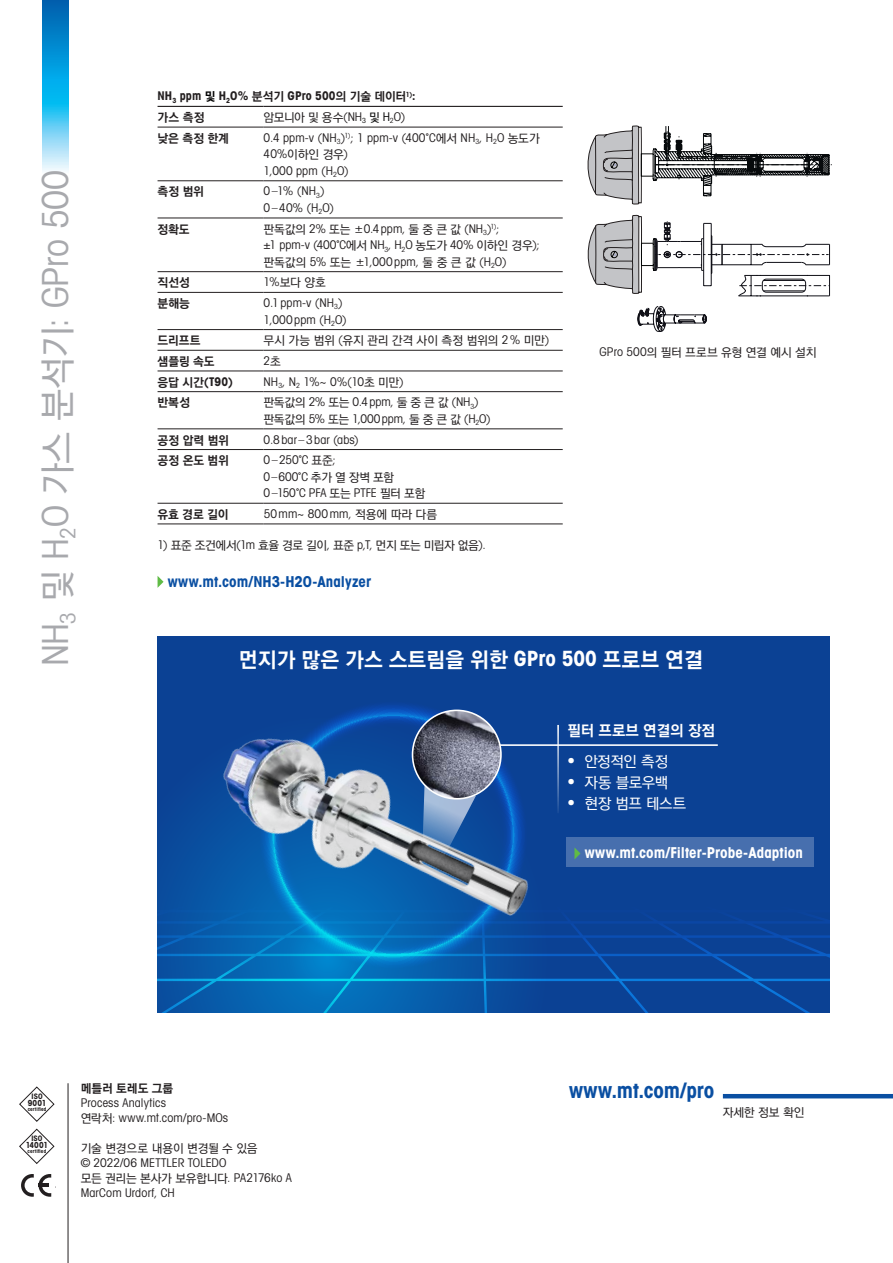
<style>
.page{position:relative;width:893px;height:1263px;background:#fff}
.page>*{position:absolute;margin:0;border:0;box-sizing:border-box;transform-origin:0 0}
.t1{font:36px "Avant Gardefor MT Bk";letter-spacing:-.015em;color:#a8a9ad}
.t2{font:21px "YDGO55";color:#fff}
.t3{font:21px "Avant Gardefor MT Bd";color:#0a4fa2}
.t4{font:15px "Avant Gardefor MT Bd";letter-spacing:.005em;color:#fff}
.t5{font:15px "Avant Gardefor MT Bd";color:#0a4fa2}
.t6{font:15px "YDGO53";letter-spacing:-.025em;color:#fff}
.t7{font:15px "YDGO55";color:#fff}
.t8{font:12px/16.5px "Avant Gardefor MT Bk";letter-spacing:.01em;color:#231f20}
.t9{font:12px "YDGO53";letter-spacing:-.03em;color:#231f20}
.t10{font:12px "YDGO55";letter-spacing:-.005em;color:#231f20}
.t11{font:12px "Avant Gardefor MT Bd";letter-spacing:.015em;color:#231f20}
.t12{font:12px "Avant Gardefor MT Bk";letter-spacing:-.015em;color:#231f20}
.t13{font:700 condensed 8.4px "Avant Garde Com";letter-spacing:.01em;color:#231f20}
.t14{font:700 condensed 7.5px "Avant Garde Com";letter-spacing:.015em;color:#231f20}
.t15{font:700 condensed 5.25px "Avant Garde Com";letter-spacing:.02em;color:#231f20}
.s1{font-family:"YDGO53"}
.s2{font-family:"YDGO55";color:#000}
.s3{font-family:"YDGO55"}
.s4{font-family:"Avant Gardefor MT Bk"}
.s5{color:#000}
.s6{font-family:"Avant Gardefor MT Bk";color:#000}
.s7{font-family:"Avant Gardefor MT Bd"}
</style>
<div class="page">
<svg style="left:21px;top:1174px;width:30px;height:23px"></svg>
<svg style="left:19px;top:1086px;width:36px;height:36px"></svg>
<svg style="left:19px;top:1128px;width:35px;height:36px"></svg>
<hr style="left:68px;top:1083px;width:1px;height:180px;background:#231f20">
<div style="left:157px;top:636px;width:672px;height:376px;background:#0b4194"></div>
<svg style="left:669px;top:917px;width:160px;height:95px"></svg>
<svg style="left:157px;top:837px;width:512px;height:175px"></svg>
<img style="left:170px;top:705px;width:420px;height:276px">
<hr style="left:489px;top:744px;width:229px;height:2px;background:#fff">
<hr style="left:557px;top:725px;width:2px;height:88px;background:#fff">
<svg style="left:422px;top:799px;width:54px;height:59px"></svg>
<img style="left:413px;top:710px;width:88px;height:89px">
<div style="left:412px;top:709px;width:90px;height:90px;border:2px solid #fff;border-radius:50%"></div>
<svg style="left:588px;top:126px;width:244px;height:205px"></svg>
<hr style="left:723px;top:1094px;width:170px;height:4px;background:#0a4fa2">
<svg style="left:43px;top:0;width:25px;height:171px;background:#34ace1"></svg>
<hr style="left:158px;top:106px;width:106px;height:1px;background:#231f20">
<hr style="left:264px;top:106px;width:299px;height:1px;background:#231f20">
<hr style="left:158px;top:127px;width:106px;height:1px;background:#231f20">
<hr style="left:264px;top:127px;width:299px;height:1px;background:#231f20">
<hr style="left:158px;top:181px;width:106px;height:1px;background:#231f20">
<hr style="left:264px;top:181px;width:299px;height:1px;background:#231f20">
<hr style="left:158px;top:218px;width:106px;height:1px;background:#231f20">
<hr style="left:264px;top:218px;width:299px;height:1px;background:#231f20">
<hr style="left:158px;top:271px;width:106px;height:1px;background:#231f20">
<hr style="left:264px;top:271px;width:299px;height:1px;background:#231f20">
<hr style="left:158px;top:292px;width:106px;height:1px;background:#231f20">
<hr style="left:264px;top:292px;width:299px;height:1px;background:#231f20">
<hr style="left:158px;top:329px;width:106px;height:1px;background:#231f20">
<hr style="left:264px;top:329px;width:299px;height:1px;background:#231f20">
<hr style="left:158px;top:350px;width:106px;height:1px;background:#231f20">
<hr style="left:264px;top:350px;width:299px;height:1px;background:#231f20">
<hr style="left:158px;top:371px;width:106px;height:1px;background:#231f20">
<hr style="left:264px;top:371px;width:299px;height:1px;background:#231f20">
<hr style="left:158px;top:391px;width:106px;height:1px;background:#231f20">
<hr style="left:264px;top:391px;width:299px;height:1px;background:#231f20">
<hr style="left:158px;top:429px;width:106px;height:1px;background:#231f20">
<hr style="left:264px;top:429px;width:299px;height:1px;background:#231f20">
<hr style="left:158px;top:449px;width:106px;height:1px;background:#231f20">
<hr style="left:264px;top:449px;width:299px;height:1px;background:#231f20">
<hr style="left:158px;top:503px;width:106px;height:1px;background:#231f20">
<hr style="left:264px;top:503px;width:299px;height:1px;background:#231f20">
<hr style="left:158px;top:524px;width:106px;height:1px;background:#231f20">
<hr style="left:264px;top:524px;width:299px;height:1px;background:#231f20">
<svg style="left:158px;top:576px;width:6px;height:12px"></svg>
<div style="left:566px;top:838px;width:248px;height:29px;background:#476fae"></div>
<svg style="left:574px;top:847px;width:6px;height:12px"></svg>
<h1 class="t1" style="left:33px;top:666px;width:498px;rotate:-90deg">NH<sub>3</sub> <span class="s1">및</span> H<sub>2</sub>O <span class="s1">가스 분석기</span>: GPro 500</h1>
<p class="t11" style="left:158px;top:88px;width:259px">NH<sub>3</sub> ppm <span class="s2">및</span> H<sub>2</sub>O% <span class="s3">분석기</span> GPro 500<span class="s3">의 기술 데이터</span><sup>1)</sup>:</p>
<p class="t10" style="left:158px;top:111px;width:48px">가스 측정</p>
<p class="t9" style="left:264px;top:111px;width:143px">암모니아 및 용수<span class="s4">(NH</span><sub>3</sub> <span class="s5">및</span> <span class="s6">H</span><sub>2</sub><span class="s4">O)</span></p>
<p class="t10" style="left:158px;top:132px;width:73px">낮은 측정 한계</p>
<p class="t8" style="left:264px;top:129px;width:278px">0.4 ppm-v (NH<sub>3</sub>)<sup>1)</sup>; 1 ppm-v (400<span class="s1">°</span>C<span class="s1">에서</span> NH<sub>3</sub>, H<sub>2</sub>O <span class="s1">농도가</span></p>
<p class="t9" style="left:264px;top:149px;width:86px"><span class="s4">40%</span>이하인 경우<span class="s4">)</span></p>
<p class="t8" style="left:264px;top:162px;width:87px">1,000 ppm (H<sub>2</sub>O)</p>
<p class="t10" style="left:158px;top:186px;width:48px">측정 범위</p>
<p class="t8" style="left:264px;top:183px;width:72px">0 –1% (NH<sub>3</sub>)<br>0 – 40% (H<sub>2</sub>O)</p>
<p class="t10" style="left:158px;top:223px;width:34px">정확도</p>
<p class="t8" style="left:264px;top:220px;width:278px"><span class="s1">판독값의</span> 2% <span class="s1">또는 ±</span>0.4 ppm, <span class="s1">둘 중 큰 값</span> (NH<sub>3</sub>)<sup>1)</sup>;<br>±1 ppm-v (400<span class="s1">°</span>C<span class="s1">에서</span> NH<sub>3</sub>, H<sub>2</sub>O <span class="s1">농도가</span> 40% <span class="s1">이하인 경우</span>); <span class="s1">판독값의</span> 5% <span class="s1">또는 ±</span>1,000 ppm, <span class="s1">둘 중 큰 값</span> (H<sub>2</sub>O)</p>
<p class="t10" style="left:158px;top:277px;width:34px">직선성</p>
<p class="t9" style="left:264px;top:277px;width:64px"><span class="s4">1%</span>보다 양호</p>
<p class="t10" style="left:158px;top:297px;width:34px">분해능</p>
<p class="t8" style="left:264px;top:294px;width:85px">0.1 ppm-v (NH<sub>3</sub>)<br>1,000 ppm (H<sub>2</sub>O)</p>
<p class="t10" style="left:158px;top:335px;width:45px">드리프트</p>
<p class="t9" style="left:264px;top:335px;width:287px">무시 가능 범위 <span class="s4">(</span>유지 관리 간격 사이 측정 범위의 <span class="s4">2 %</span> 미만<span class="s4">)</span></p>
<p class="t10" style="left:158px;top:355px;width:58px">샘플링 속도</p>
<p class="t8" style="left:264px;top:352px;width:19px">2<span class="s1">초</span></p>
<p class="t11" style="left:158px;top:374px;width:77px"><span class="s3">응답 시간</span>(T90)</p>
<p class="t8" style="left:264px;top:373px;width:142px">NH<sub>3</sub>, N<sub>2</sub> 1%~ 0%(10<span class="s1">초 미만</span>)</p>
<p class="t10" style="left:158px;top:397px;width:34px">반복성</p>
<p class="t8" style="left:264px;top:393px;width:229px"><span class="s1">판독값의</span> 2% <span class="s1">또는</span> 0.4 ppm, <span class="s1">둘 중 큰 값</span> (NH<sub>3</sub>) <span class="s1">판독값의</span> 5% <span class="s1">또는</span> 1,000 ppm, <span class="s1">둘 중 큰 값</span> (H<sub>2</sub>O)</p>
<p class="t10" style="left:158px;top:434px;width:73px">공정 압력 범위</p>
<p class="t8" style="left:264px;top:431px;width:97px">0.8 bar – 3 bar (abs)</p>
<p class="t10" style="left:158px;top:455px;width:73px">공정 온도 범위</p>
<p class="t8" style="left:264px;top:451px;width:74px">0 – 250<span class="s1">°</span>C <span class="s1">표준</span>;</p>
<p class="t9" style="left:264px;top:471px;width:132px"><span class="s4">0 – 600</span>°<span class="s4">C</span> 추가 열 장벽 포함</p>
<p class="t12" style="left:264px;top:485px;width:163px">0 –150<span class="s1">°</span>C PFA <span class="s1">또는</span> PTFE <span class="s1">필터 포함</span></p>
<p class="t10" style="left:158px;top:508px;width:72px">유효 경로 길이</p>
<p class="t8" style="left:264px;top:505px;width:175px">50 mm~ 800 mm, <span class="s1">적용에 따라 다름</span></p>
<p class="t9" style="left:158px;top:539px;width:330px"><span class="s4">1)</span> 표준 조건에서<span class="s4">(1m</span> 효율 경로 길이<span class="s4">,</span> 표준 <span class="s4">p,T,</span> 먼지 또는 미립자 없음<span class="s4">).</span></p>
<p class="t5" style="left:168px;top:572px;width:205px">www.mt.com/NH3-H2O-Analyzer</p>
<p class="t9" style="left:600px;top:346px;width:218px"><span class="s4">GPro 500</span>의 필터 프로브 유형 연결 예시 설치</p>
<h2 class="t2" style="left:239px;top:649px;width:465px">먼지가 많은 가스 스트림을 위한 <span class="s7">GPro 500</span> 프로브 연결</h2>
<p class="t7" style="left:567px;top:723px;width:149px">필터 프로브 연결의 장점</p>
<p class="t6" style="left:567px;top:754px;width:102px"><span class="s4">•</span> 안정적인 측정</p>
<p class="t6" style="left:567px;top:775px;width:102px"><span class="s4">•</span> 자동 블로우백</p>
<p class="t6" style="left:567px;top:796px;width:120px"><span class="s4">•</span> 현장 범프 테스트</p>
<p class="t4" style="left:585px;top:843px;width:220px">www.mt.com/Filter-Probe-Adaption</p>
<p class="t14" style="left:31px;top:1091px;width:13px">ISO</p>
<p class="t13" style="left:28px;top:1097px;width:20px">9001</p>
<p class="t15" style="left:28px;top:1105px;width:20px">certified</p>
<p class="t14" style="left:31px;top:1133px;width:13px">ISO</p>
<p class="t13" style="left:26px;top:1139px;width:24px">1 4001</p>
<p class="t15" style="left:28px;top:1147px;width:20px">certified</p>
<p class="t10" style="left:81px;top:1082px;width:94px">메틀러 토레도 그룹</p>
<p class="t8" style="left:81px;top:1095px;width:149px;line-height:15px">Process Analytics<br><span class="s1">연락처</span>: www.mt.com/pro-MOs</p>
<p class="t9" style="left:81px;top:1142px;width:179px">기술 변경으로 내용이 변경될 수 있음</p>
<p class="t8" style="left:81px;top:1154px;width:147px">© 2022/06 METTLER TOLEDO</p>
<p class="t9" style="left:81px;top:1172px;width:213px">모든 권리는 본사가 보유합니다<span class="s4">. PA2176ko A</span></p>
<p class="t8" style="left:81px;top:1184px;width:96px">MarCom Urdorf, CH</p>
<h2 class="t3" style="left:569px;top:1077px;width:147px">www.mt.com/pro</h2>
<p class="t9" style="left:723px;top:1106px;width:83px">자세한 정보 확인</p>
</div>
